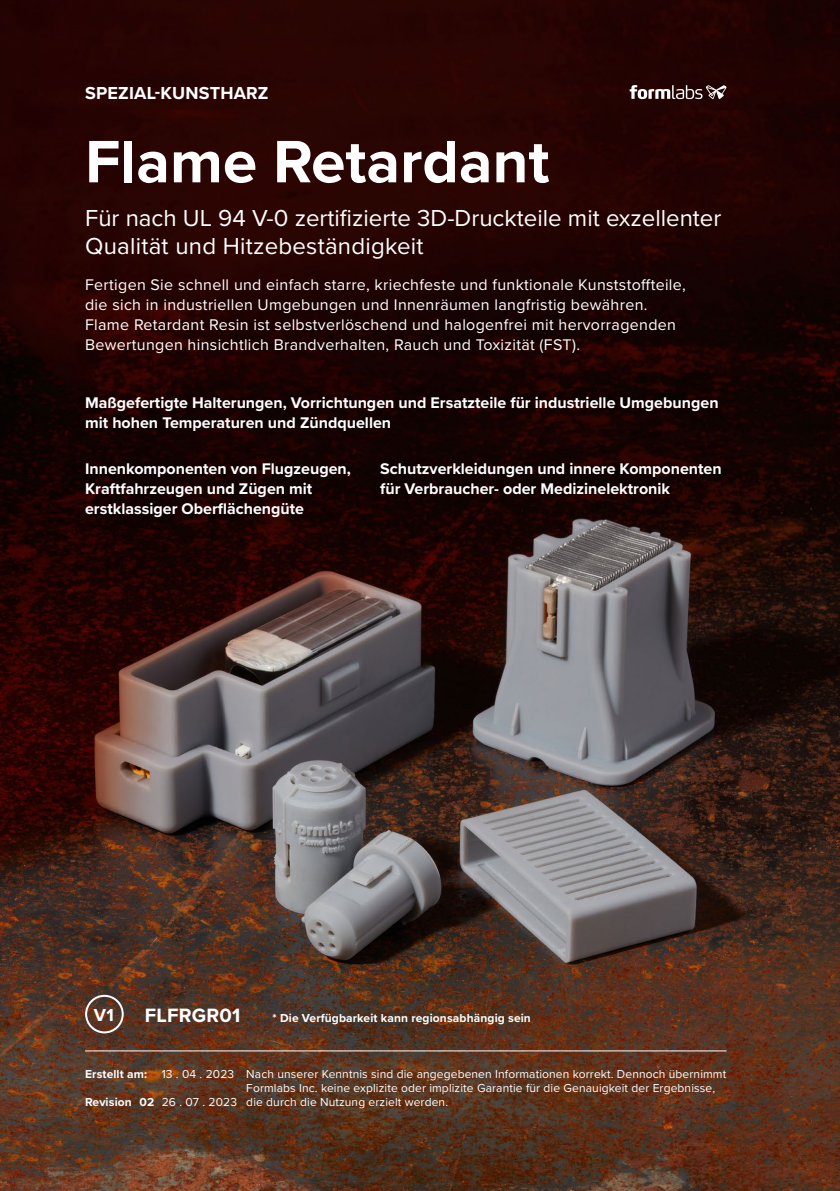
<style>
.page{position:relative;width:840px;height:1191px;background:#fff}
.page>*{position:absolute;margin:0;border:0;box-sizing:border-box;transform-origin:0 0}
.t1{font:700 62px "Proxima Nova";color:#fff}
.t2{font:24px/28.8px "Proxima Nova";color:#fff}
.t3{font:700 20px "Proxima Nova";letter-spacing:.01em;color:#fff}
.t4{font:700 18px "Proxima Nova";letter-spacing:.01em;color:#fff}
.t5{font:16px/20px "Proxima Nova";letter-spacing:.02em;color:#fff}
.t6{font:700 16px/20px "Proxima Nova";color:#fff}
.t7{font:12px "Proxima Nova";letter-spacing:.01em;color:#fff}
.t8{font:700 12px "Proxima Nova";letter-spacing:.01em;color:#fff}
.s1{font-weight:700}
</style>
<div class="page">
<img style="left:0;top:0;width:839px;height:1191px">
<hr style="left:85px;top:1050px;width:641px;height:1px;background:#fff">
<div style="left:85px;top:994px;width:39px;height:39px;border:2px solid #fff;border-radius:50%"></div>
<svg style="left:629px;top:85px;width:97px;height:14px"></svg>
<p class="t4" style="left:85px;top:80px;width:185px">SPEZIAL-KUNSTHARZ</p>
<h1 class="t1" style="left:85px;top:115px;width:465px">Flame Retardant</h1>
<h2 class="t2" style="left:85px;top:202px;width:637px">Für nach UL 94 V-0 zertifizierte 3D-Druckteile mit exzellenter<br>Qualität und Hitzebeständigkeit</h2>
<p class="t5" style="left:85px;top:274px;width:601px">Fertigen Sie schnell und einfach starre, kriechfeste und funktionale Kunststoffteile, die sich in industriellen Umgebungen und Innenräumen langfristig bewähren.<br>Flame Retardant Resin ist selbstverlöschend und halogenfrei mit hervorragenden Bewertungen hinsichtlich Brandverhalten, Rauch und Toxizität (FST).</p>
<p class="t6" style="left:85px;top:392px;width:634px">Maßgefertigte Halterungen, Vorrichtungen und Ersatzteile für industrielle Umgebungen mit hohen Temperaturen und Zündquellen</p>
<p class="t6" style="left:85px;top:459px;width:267px">Innenkomponenten von Flugzeugen,<br>Kraftfahrzeugen und Zügen mit erstklassiger Oberflächengüte</p>
<p class="t6" style="left:380px;top:459px;width:343px">Schutzverkleidungen und innere Komponenten für Verbraucher- oder Medizinelektronik</p>
<p class="t4" style="left:94px;top:1001px;width:21px">V1</p>
<p class="t3" style="left:145px;top:1000px;width:97px">FLFRGR01</p>
<p class="t8" style="left:272px;top:1009px;width:260px">* Die Verfügbarkeit kann regionsabhängig sein</p>
<p class="t7" style="left:85px;top:1065px;width:642px"><span class="s1">Erstellt am:</span> 13 . 04 . 2023 Nach unserer Kenntnis sind die angegebenen Informationen korrekt. Dennoch übernimmt</p>
<p class="t7" style="left:246px;top:1079px;width:470px">Formlabs Inc. keine explizite oder implizite Garantie für die Genauigkeit der Ergebnisse,</p>
<p class="t7" style="left:85px;top:1093px;width:364px"><span class="s1">Revision 02</span> 26 . 07 . 2023 die durch die Nutzung erzielt werden.</p>
</div>
